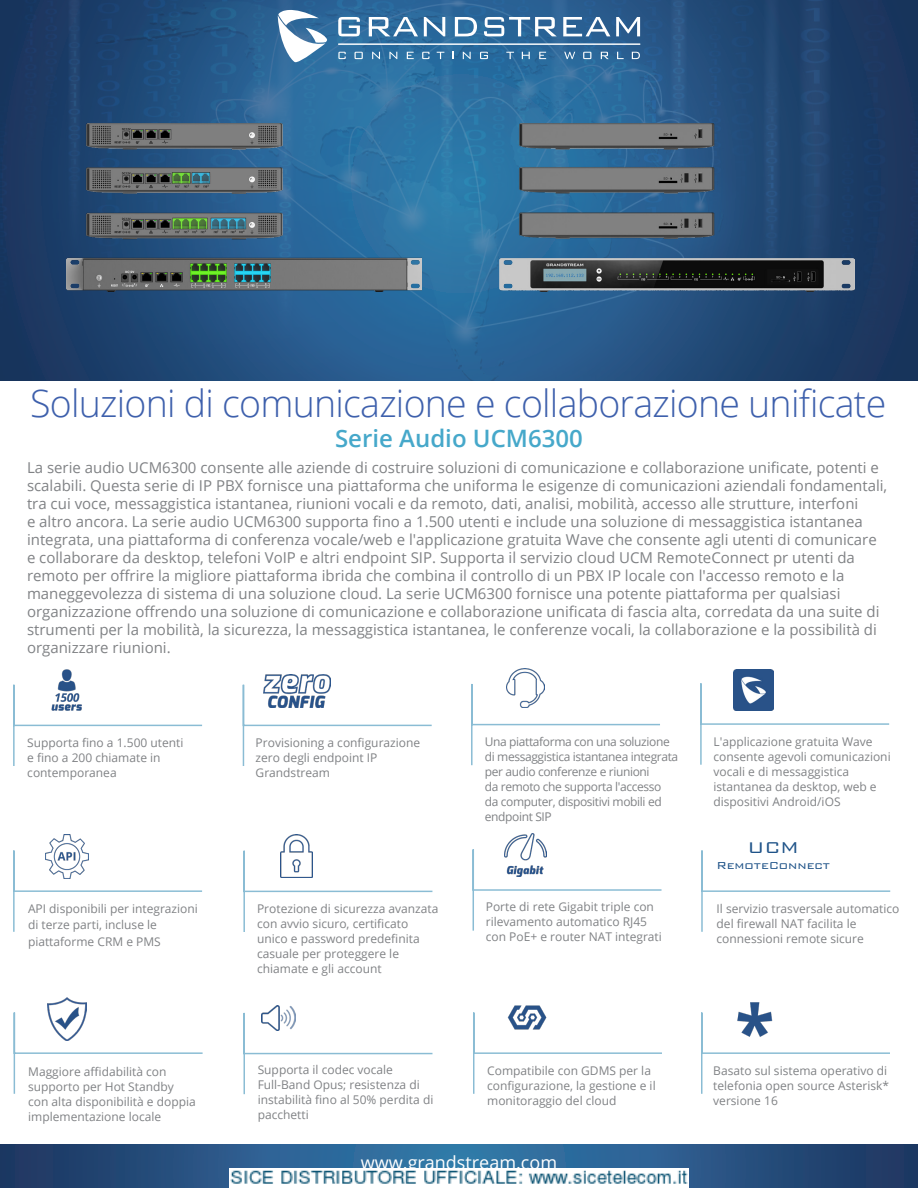
<style>
.page{position:relative;width:918px;height:1188px;background:#fff}
.page>*{position:absolute;margin:0;border:0;box-sizing:border-box;transform-origin:0 0}
.t1{font:300 37.5px "Open Sans";letter-spacing:-.02em;color:#3e60ac}
.t2{font:600 24px "Open Sans";color:#46a8ca}
.t3{font:300 21px "Bank Gothic BT";color:#1f5388}
.t4{font:18px "Open Sans";color:#fff}
.t5{font:15px/18px "Open Sans";color:#808285}
.t6{font:300 13.5px "Bank Gothic BT";color:#1f5388}
.t7{font:12px/15px "Open Sans";color:#808285}
.t8{font:12px/15px "Open Sans";letter-spacing:-.03em;color:#808285}
</style>
<div class="page">
<img style="left:0;top:0;width:918px;height:380px">
<svg style="left:278px;top:10px;width:49px;height:52px"></svg>
<svg style="left:338px;top:17px;width:22px;height:19px"></svg>
<svg style="left:369px;top:17px;width:49px;height:19px"></svg>
<svg style="left:424px;top:17px;width:21px;height:19px"></svg>
<svg style="left:455px;top:17px;width:22px;height:19px"></svg>
<svg style="left:484px;top:17px;width:73px;height:19px"></svg>
<svg style="left:563px;top:17px;width:47px;height:19px"></svg>
<svg style="left:616px;top:17px;width:24px;height:19px"></svg>
<svg style="left:338px;top:52px;width:8px;height:7px"></svg>
<svg style="left:355px;top:52px;width:8px;height:7px"></svg>
<svg style="left:372px;top:52px;width:8px;height:7px"></svg>
<svg style="left:389px;top:52px;width:8px;height:7px"></svg>
<svg style="left:407px;top:52px;width:7px;height:7px"></svg>
<svg style="left:422px;top:52px;width:8px;height:7px"></svg>
<svg style="left:437px;top:52px;width:7px;height:7px"></svg>
<svg style="left:463px;top:52px;width:8px;height:7px"></svg>
<svg style="left:480px;top:52px;width:8px;height:7px"></svg>
<svg style="left:506px;top:52px;width:8px;height:7px"></svg>
<svg style="left:522px;top:52px;width:8px;height:7px"></svg>
<svg style="left:539px;top:52px;width:7px;height:7px"></svg>
<svg style="left:632px;top:52px;width:8px;height:7px"></svg>
<svg style="left:583px;top:52px;width:8px;height:7px"></svg>
<svg style="left:601px;top:52px;width:8px;height:7px"></svg>
<svg style="left:617px;top:52px;width:7px;height:7px"></svg>
<svg style="left:564px;top:52px;width:11px;height:7px"></svg>
<hr style="left:338px;top:44px;width:302px;height:1px;background:#fff">
<svg style="left:0;top:1145px;width:918px;height:43px"></svg>
<img style="left:59px;top:669px;width:16px;height:14px">
<svg style="left:13px;top:683px;width:190px;height:83px"></svg>
<img style="left:283px;top:835px;width:27px;height:14px">
<svg style="left:243px;top:849px;width:190px;height:83px"></svg>
<img style="left:49px;top:835px;width:36px;height:14px">
<svg style="left:13px;top:849px;width:190px;height:83px"></svg>
<img style="left:508px;top:668px;width:36px;height:14px">
<svg style="left:471px;top:682px;width:189px;height:84px"></svg>
<svg style="left:701px;top:850px;width:190px;height:82px"></svg>
<img style="left:505px;top:834px;width:41px;height:14px">
<svg style="left:472px;top:848px;width:190px;height:83px"></svg>
<svg style="left:242px;top:683px;width:190px;height:83px"></svg>
<img style="left:264px;top:675px;width:66px;height:32px">
<img style="left:48px;top:997px;width:38px;height:14px">
<svg style="left:13px;top:1011px;width:190px;height:83px"></svg>
<img style="left:733px;top:670px;width:41px;height:12px">
<svg style="left:700px;top:682px;width:190px;height:83px"></svg>
<img style="left:750px;top:1002px;width:10px;height:9px">
<svg style="left:701px;top:1011px;width:189px;height:83px"></svg>
<svg style="left:473px;top:1012px;width:189px;height:82px"></svg>
<img style="left:500px;top:1005px;width:58px;height:34px">
<svg style="left:243px;top:1012px;width:190px;height:83px"></svg>
<img style="left:261px;top:1005px;width:35px;height:26px">
<img style="left:499px;top:123px;width:356px;height:168px">
<img style="left:66px;top:123px;width:356px;height:168px">
<img style="left:230px;top:1168px;width:458px;height:20px">
<p class="t1" style="left:30px;top:377px;width:858px">Soluzioni di comunicazione e collaborazione unificate</p>
<p class="t2" style="left:335px;top:422px;width:249px">Serie Audio UCM6300</p>
<p class="t5" style="left:27px;top:458px;width:862px">La serie audio UCM6300 consente alle aziende di costruire soluzioni di comunicazione e collaborazione unificate, potenti e scalabili. Questa serie di IP PBX fornisce una piattaforma che uniforma le esigenze di comunicazioni aziendali fondamentali, tra cui voce, messaggistica istantanea, riunioni vocali e da remoto, dati, analisi, mobilità, accesso alle strutture, interfoni<br>e altro ancora. La serie audio UCM6300 supporta fino a 1.500 utenti e include una soluzione di messaggistica istantanea integrata, una piattaforma di conferenza vocale/web e l'applicazione gratuita Wave che consente agli utenti di comunicare e collaborare da desktop, telefoni VoIP e altri endpoint SIP. Supporta il servizio cloud UCM RemoteConnect pr utenti da remoto per offrire la migliore piattaforma ibrida che combina il controllo di un PBX IP locale con l'accesso remoto e la maneggevolezza di sistema di una soluzione cloud. La serie UCM6300 fornisce una potente piattaforma per qualsiasi organizzazione offrendo una soluzione di comunicazione e collaborazione unificata di fascia alta, corredata da una suite di strumenti per la mobilità, la sicurezza, la messaggistica istantanea, le conferenze vocali, la collaborazione e la possibilità di organizzare riunioni.</p>
<p class="t7" style="left:27px;top:735px;width:158px">Supporta fino a 1.500 utenti e fino a 200 chiamate in contemporanea</p>
<p class="t7" style="left:28px;top:900px;width:171px;line-height:16.5px">API disponibili per integrazioni di terze parti, incluse le piattaforme CRM e PMS</p>
<p class="t7" style="left:28px;top:1064px;width:169px">Maggiore affidabilità con supporto per Hot Standby con alta disponibilità e doppia implementazione locale</p>
<p class="t7" style="left:256px;top:735px;width:166px">Provisioning a configurazione zero degli endpoint IP<br>Grandstream</p>
<p class="t7" style="left:257px;top:901px;width:183px">Protezione di sicurezza avanzata con avvio sicuro, certificato unico e password predefinita casuale per proteggere le chiamate e gli account</p>
<p class="t7" style="left:258px;top:1062px;width:177px">Supporta il codec vocale<br>Full-Band Opus; resistenza di instabilità fino al 50% perdita di pacchetti</p>
<p class="t8" style="left:485px;top:734px;width:195px">Una piattaforma con una soluzione di messaggistica istantanea integrata per audio conferenze e riunioni<br>da remoto che supporta l'accesso<br>da computer, dispositivi mobili ed endpoint SIP</p>
<p class="t7" style="left:486px;top:898px;width:178px">Porte di rete Gigabit triple con rilevamento automatico RJ45 con PoE+ e router NAT integrati</p>
<p class="t7" style="left:487px;top:1063px;width:170px">Compatibile con GDMS per la configurazione, la gestione e il monitoraggio del cloud</p>
<p class="t4" style="left:361px;top:1151px;width:198px">www.grandstream.com</p>
<p class="t7" style="left:713px;top:733px;width:179px">L'applicazione gratuita Wave consente agevoli comunicazioni vocali e di messaggistica istantanea da desktop, web e dispositivi Android/iOS</p>
<p class="t3" style="left:747px;top:836px;width:53px">UCM</p>
<p class="t6" style="left:716px;top:858px;width:115px">RemoteConnect</p>
<p class="t7" style="left:717px;top:901px;width:184px">Il servizio trasversale automatico del firewall NAT facilita le connessioni remote sicure</p>
<p class="t7" style="left:713px;top:1063px;width:177px">Basato sul sistema operativo di telefonia open source Asterisk* versione 16</p>
</div>
